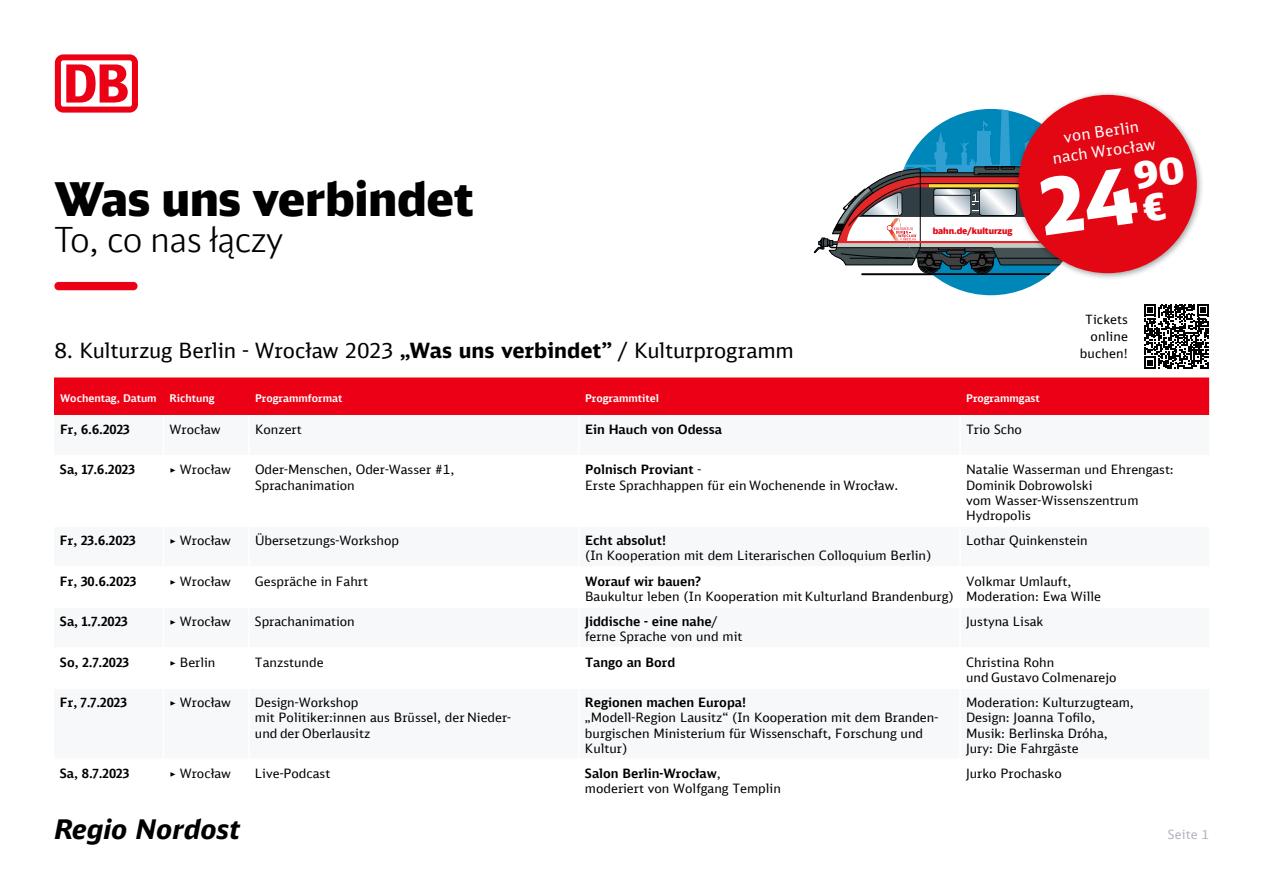
<style>
.page{position:relative;width:1263px;height:893px;background:#fff}
.page>*{position:absolute;margin:0;border:0;box-sizing:border-box;transform-origin:0 0}
.t1{font:900 77.1px "DB Head";color:#fff}
.t2{font:900 46.5px "DB Head";color:#000}
.t3{font:300 34.5px "DB Head";color:#000}
.t4{font:italic 700 27px "DB Sans Alternate";color:#000}
.t5{font:21px "DB Sans";letter-spacing:-.01em;color:#000}
.t6{font:15.6px/19.5px "DB Sans";color:#fff;text-align:center}
.t7{font:12.75px/15.3px "DB Screen Sans";color:#000}
.t8{font:600 12.75px "DB Screen Sans";color:#000}
.t9{font:12.75px/16.8px "DB Sans";letter-spacing:.01em;color:#000;text-align:center}
.t10{font:12.75px "DB Sans";letter-spacing:.01em;color:#afb4bb}
.t11{font:600 10.5px "DB Screen Sans";color:#fff}
.t12{font:900 8.85px "DB Head";color:#e30613}
.t13{font:900 7.95px "DB Head";color:#e30613}
.s1{font-weight:700}
.s2{font-family:"Transit Pro"}
.s3{font-weight:600}
</style>
<div class="page">
<svg style="left:55px;top:54px;width:83px;height:59px"></svg>
<svg style="left:54px;top:282px;width:84px;height:8px"></svg>
<div style="left:54px;top:377px;width:1155px;height:38px;background:#ec0016"></div>
<svg style="left:1144px;top:304px;width:65px;height:65px"></svg>
<hr style="left:861px;top:273px;width:187px;height:2px;background:#020203">
<div style="left:898px;top:109px;width:186px;height:186px;background:#0087b9;border-radius:50%"></div>
<svg style="left:971px;top:251px;width:22px;height:22px"></svg>
<div style="left:970px;top:250px;width:24px;height:24px;border:1px solid #020203;border-radius:50%"></div>
<div style="left:972px;top:252px;width:20px;height:20px;background:#09090a;border-radius:50%"></div>
<div style="left:972px;top:252px;width:20px;height:20px;border:1px solid #020203;border-radius:50%"></div>
<div style="left:973px;top:253px;width:18px;height:18px;border:1px solid #020203;border-radius:50%"></div>
<div style="left:918px;top:251px;width:23px;height:22px;background:#19191a;border-radius:50%"></div>
<div style="left:918px;top:250px;width:23px;height:24px;border:1px solid #020203;border-radius:50%"></div>
<div style="left:919px;top:252px;width:20px;height:20px;background:#0d0d0e;border-radius:50%"></div>
<div style="left:919px;top:252px;width:21px;height:20px;border:1px solid #020203;border-radius:50%"></div>
<div style="left:920px;top:253px;width:18px;height:18px;border:1px solid #020203;border-radius:50%"></div>
<hr style="left:898px;top:273px;width:186px;height:2px;background:#020203">
<svg style="left:814px;top:109px;width:200px;height:160px"></svg>
<div style="left:1014px;top:90px;width:191px;height:191px;background:#000;opacity:.4"></div>
<div style="left:1018px;top:95px;width:179px;height:178px;background:#e30613;border-radius:50%"></div>
<h2 class="t2" style="left:54px;top:169px;width:421px">Was uns verbindet</h2>
<h3 class="t3" style="left:54px;top:218px;width:230px">To, co nas łączy</h3>
<p class="t12" style="left:933px;top:225px;width:81px">bahn.de/kulturzug</p>
<p class="t13" style="left:933px;top:226px;width:74px">bahn.de/kulturzug</p>
<p class="t6" style="left:1048px;top:129px;width:105px;rotate:-8deg">von Berlin nach Wrocław</p>
<h1 class="t1" style="left:1035px;top:158px;width:147px;rotate:-8deg">24<sup>90</sup></h1>
<p class="t9" style="left:1085px;top:311px;width:44px">Tickets online</p>
<h3 class="t5" style="left:54px;top:337px;width:741px">8. Kulturzug Berlin - Wrocław 2023 <span class="s1">„Was uns verbindet”</span> / Kulturprogramm</h3>
<p class="t9" style="left:1080px;top:345px;width:50px">buchen!</p>
<p class="t11" style="left:60px;top:391px;width:156px">Wochentag, Datum Richtung</p>
<p class="t11" style="left:255px;top:391px;width:89px">Programmformat</p>
<p class="t11" style="left:585px;top:391px;width:75px">Programmtitel</p>
<p class="t11" style="left:966px;top:391px;width:75px">Programmgast</p>
<p class="t8" style="left:60px;top:421px;width:71px">Fr, 6.6.2023</p>
<p class="t7" style="left:169px;top:421px;width:53px">Wrocław</p>
<p class="t7" style="left:255px;top:421px;width:48px">Konzert</p>
<p class="t8" style="left:585px;top:421px;width:139px">Ein Hauch von Odessa</p>
<p class="t7" style="left:966px;top:421px;width:57px">Trio Scho</p>
<p class="t8" style="left:60px;top:462px;width:77px">Sa, 17.6.2023</p>
<p class="t7" style="left:169px;top:462px;width:63px"><span class="s2">▸</span> Wrocław</p>
<p class="t7" style="left:255px;top:462px;width:201px">Oder-Menschen, Oder-Wasser #1,<br>Sprachanimation</p>
<p class="t7" style="left:585px;top:462px;width:315px"><span class="s3">Polnisch Proviant</span> -<br>Erste Sprachhappen für ein Wochenende in Wrocław.</p>
<p class="t7" style="left:966px;top:462px;width:209px">Natalie Wasserman und Ehrengast:<br>Dominik Dobrowolski<br>vom Wasser-Wissenszentrum<br>Hydropolis</p>
<p class="t8" style="left:60px;top:532px;width:77px">Fr, 23.6.2023</p>
<p class="t7" style="left:169px;top:533px;width:63px"><span class="s2">▸</span> Wrocław</p>
<p class="t7" style="left:255px;top:533px;width:146px">Übersetzungs-Workshop</p>
<p class="t8" style="left:585px;top:532px;width:83px">Echt absolut!</p>
<p class="t7" style="left:585px;top:548px;width:348px">(In Kooperation mit dem Literarischen Colloquium Berlin)</p>
<p class="t7" style="left:966px;top:533px;width:123px">Lothar Quinkenstein</p>
<p class="t8" style="left:60px;top:573px;width:78px">Fr, 30.6.2023</p>
<p class="t7" style="left:169px;top:573px;width:63px"><span class="s2">▸</span> Wrocław</p>
<p class="t7" style="left:255px;top:573px;width:115px">Gespräche in Fahrt</p>
<p class="t8" style="left:585px;top:573px;width:118px">Worauf wir bauen?</p>
<p class="t7" style="left:585px;top:588px;width:370px">Baukultur leben (In Kooperation mit Kulturland Brandenburg)</p>
<p class="t7" style="left:966px;top:573px;width:136px">Volkmar Umlauft,<br>Moderation: Ewa Wille</p>
<p class="t8" style="left:60px;top:613px;width:69px">Sa, 1.7.2023</p>
<p class="t7" style="left:169px;top:614px;width:63px"><span class="s2">▸</span> Wrocław</p>
<p class="t7" style="left:255px;top:614px;width:101px">Sprachanimation</p>
<p class="t7" style="left:585px;top:614px;width:159px"><span class="s3">Jiddische - eine nahe</span>/ ferne Sprache von und mit</p>
<p class="t7" style="left:966px;top:614px;width:79px">Justyna Lisak</p>
<p class="t8" style="left:60px;top:654px;width:71px">So, 2.7.2023</p>
<p class="t7" style="left:169px;top:654px;width:48px"><span class="s2">▸</span> Berlin</p>
<p class="t7" style="left:255px;top:654px;width:70px">Tanzstunde</p>
<p class="t8" style="left:585px;top:654px;width:92px">Tango an Bord</p>
<p class="t7" style="left:966px;top:654px;width:152px">Christina Rohn<br>und Gustavo Colmenarejo</p>
<p class="t8" style="left:60px;top:694px;width:69px">Fr, 7.7.2023</p>
<p class="t7" style="left:169px;top:695px;width:63px"><span class="s2">▸</span> Wrocław</p>
<p class="t7" style="left:255px;top:695px;width:258px">Design-Workshop<br>mit Politiker:innen aus Brüssel, der Nieder&shy;und der Oberlausitz</p>
<p class="t8" style="left:585px;top:694px;width:163px">Regionen machen Europa!</p>
<p class="t7" style="left:966px;top:695px;width:169px">Moderation: Kulturzugteam,<br>Design: Joanna Tofilo,<br>Musik: Berlinska Dróha,<br>Jury: Die Fahrgäste</p>
<p class="t7" style="left:585px;top:710px;width:355px">„Modell-Region Lausitz“ (In Kooperation mit dem Branden&shy;burgischen Ministerium für Wissenschaft, Forschung und<br>Kultur)</p>
<p class="t8" style="left:60px;top:765px;width:71px">Sa, 8.7.2023</p>
<p class="t7" style="left:169px;top:765px;width:63px"><span class="s2">▸</span> Wrocław</p>
<p class="t7" style="left:255px;top:765px;width:77px">Live-Podcast</p>
<p class="t7" style="left:585px;top:765px;width:197px"><span class="s3">Salon Berlin-Wrocław</span>, moderiert von Wolfgang Templin</p>
<p class="t7" style="left:966px;top:765px;width:97px">Jurko Prochasko</p>
<h3 class="t4" style="left:54px;top:812px;width:187px">Regio Nordost</h3>
<p class="t10" style="left:1168px;top:826px;width:43px">Seite 1</p>
</div>
